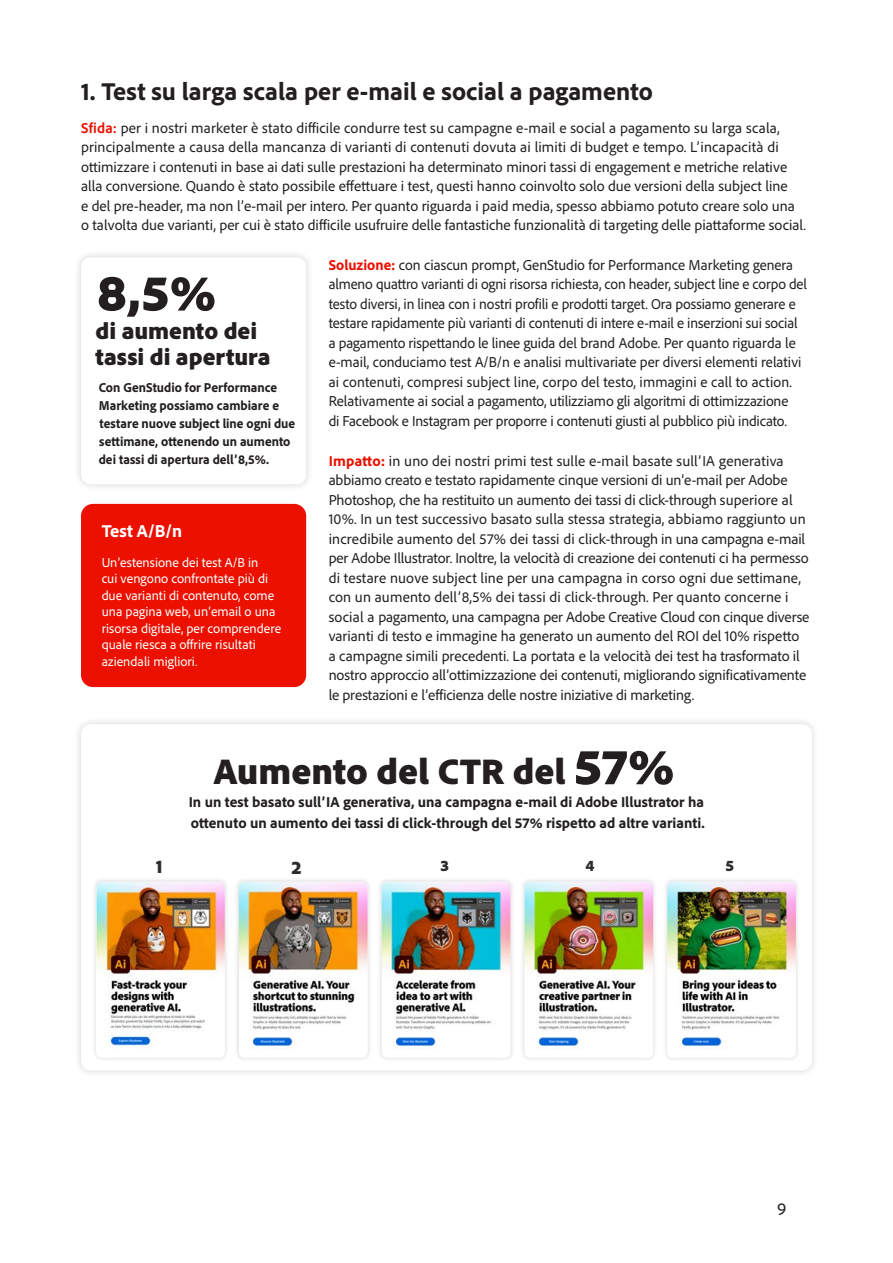
<style>
.page{position:relative;width:893px;height:1263px;background:#fff}
.page>*{position:absolute;margin:0;border:0;box-sizing:border-box;transform-origin:0 0}
.t1{font:900 52.5px "Adobe Clean";color:#231f20}
.t2{font:900 37.5px "Adobe Clean";color:#231f20}
.t3{font:800 25.5px "Adobe Clean";color:#231f20}
.t4{font:900 24px/25.5px "Adobe Clean";color:#231f20}
.t5{font:900 19.35px "Adobe Clean";color:#2c2c2c}
.t6{font:800 18px "Adobe Clean";color:#fff}
.t7{font:18px "Adobe Clean";color:#231f20}
.t8{font:900 16.2px "Adobe Clean";color:#2c2c2c}
.t9{font:15px/19.5px "Adobe Clean";color:#231f20}
.t10{font:800 15px/20.2px "Adobe Clean";color:#231f20}
.t11{font:13.5px/16.5px "Adobe Clean";color:#fff}
.t12{font:800 13.5px/18px "Adobe Clean";color:#231f20}
.s1{font-weight:700;color:#eb1000}
.s2{font-weight:800;color:#eb1000}
.s3{font-size:52.5px}
</style>
<div class="page">
<div style="left:73px;top:250px;width:241px;height:242px;background:#f7f7f7"></div>
<div style="left:81px;top:257px;width:225px;height:227px;background:#fff;border-radius:10px"></div>
<div style="left:73px;top:716px;width:746px;height:362px;background:#f7f7f7"></div>
<div style="left:81px;top:724px;width:731px;height:346px;background:#fff;border-radius:10px"></div>
<div style="left:92px;top:877px;width:137px;height:185px;background:#231f20;opacity:.15"></div>
<img style="left:96px;top:882px;width:129px;height:164px">
<div style="left:235px;top:877px;width:137px;height:185px;background:#231f20;opacity:.15"></div>
<img style="left:239px;top:882px;width:129px;height:175px">
<div style="left:377px;top:877px;width:138px;height:185px;background:#f5f5f5"></div>
<img style="left:382px;top:882px;width:128px;height:175px">
<div style="left:520px;top:877px;width:138px;height:185px;background:#fafafa"></div>
<img style="left:524px;top:882px;width:129px;height:164px">
<div style="left:663px;top:877px;width:138px;height:185px;background:#231f20;opacity:.15"></div>
<img style="left:667px;top:882px;width:129px;height:164px">
<div style="left:81px;top:504px;width:225px;height:183px;background:#eb1000;border-radius:12px"></div>
<h3 class="t3" style="left:81px;top:74px;width:573px">1. Test su larga scala per e-mail e social a pagamento</h3>
<p class="t9" style="left:81px;top:117px;width:726px"><span class="s1">Sfida:</span> per i nostri marketer è stato difficile condurre test su campagne e-mail e social a pagamento su larga scala, principalmente a causa della mancanza di varianti di contenuti dovuta ai limiti di budget e tempo. L’incapacità di ottimizzare i contenuti in base ai dati sulle prestazioni ha determinato minori tassi di engagement e metriche relative alla conversione. Quando è stato possibile effettuare i test, questi hanno coinvolto solo due versioni della subject line<br>e del pre-header, ma non l’e-mail per intero. Per quanto riguarda i paid media, spesso abbiamo potuto creare solo una o talvolta due varianti, per cui è stato difficile usufruire delle fantastiche funzionalità di targeting delle piattaforme social.</p>
<p class="t9" style="left:329px;top:255px;width:480px"><span class="s2">Soluzione:</span> con ciascun prompt, GenStudio for Performance Marketing genera almeno quattro varianti di ogni risorsa richiesta, con header, subject line e corpo del testo diversi, in linea con i nostri profili e prodotti target. Ora possiamo generare e testare rapidamente più varianti di contenuti di intere e-mail e inserzioni sui social a pagamento rispettando le linee guida del brand Adobe. Per quanto riguarda le e-mail, conduciamo test A/B/n e analisi multivariate per diversi elementi relativi ai contenuti, compresi subject line, corpo del testo, immagini e call to action.<br>Relativamente ai social a pagamento, utilizziamo gli algoritmi di ottimizzazione<br>di Facebook e Instagram per proporre i contenuti giusti al pubblico più indicato.</p>
<p class="t9" style="left:329px;top:450px;width:482px"><span class="s2">Impatto:</span> in uno dei nostri primi test sulle e-mail basate sull’IA generativa abbiamo creato e testato rapidamente cinque versioni di un’e-mail per Adobe Photoshop, che ha restituito un aumento dei tassi di click-through superiore al 10%. In un test successivo basato sulla stessa strategia, abbiamo raggiunto un incredibile aumento del 57% dei tassi di click-through in una campagna e-mail per Adobe Illustrator. Inoltre, la velocità di creazione dei contenuti ci ha permesso di testare nuove subject line per una campagna in corso ogni due settimane, con un aumento dell’8,5% dei tassi di click-through. Per quanto concerne i social a pagamento, una campagna per Adobe Creative Cloud con cinque diverse varianti di testo e immagine ha generato un aumento del ROI del 10% rispetto a campagne simili precedenti. La portata e la velocità dei test ha trasformato il nostro approccio all’ottimizzazione dei contenuti, migliorando significativamente le prestazioni e l’efficienza delle nostre iniziative di marketing.</p>
<h1 class="t1" style="left:97px;top:258px;width:122px">8,5%</h1>
<h3 class="t4" style="left:96px;top:318px;width:177px">di aumento dei tassi di apertura</h3>
<p class="t12" style="left:99px;top:378px;width:198px">Con GenStudio for Performance<br>Marketing possiamo cambiare e testare nuove subject line ogni due settimane, ottenendo un aumento dei tassi di apertura dell’8,5%.</p>
<p class="t6" style="left:102px;top:519px;width:82px">Test A/B/n</p>
<p class="t11" style="left:102px;top:553px;width:181px">Un’estensione dei test A/B in<br>cui vengono confrontate più di due varianti di contenuto, come una pagina web, un’email o una risorsa digitale, per comprendere quale riesca a offrire risultati aziendali migliori.</p>
<h2 class="t2" style="left:214px;top:747px;width:463px">Aumento del CTR del <span class="s3">57%</span></h2>
<p class="t10" style="left:189px;top:791px;width:518px">In un test basato sull’IA generativa, una campagna e-mail di Adobe Illustrator ha ottenuto un aumento dei tassi di click-through del 57% rispetto ad altre varianti.</p>
<p class="t5" style="left:156px;top:854px;width:8px">1</p>
<p class="t5" style="left:292px;top:854px;width:12px">2</p>
<p class="t8" style="left:440px;top:855px;width:10px">3</p>
<p class="t8" style="left:586px;top:855px;width:10px">4</p>
<p class="t8" style="left:725px;top:855px;width:10px">5</p>
<p class="t7" style="left:777px;top:1197px;width:11px">9</p>
</div>
